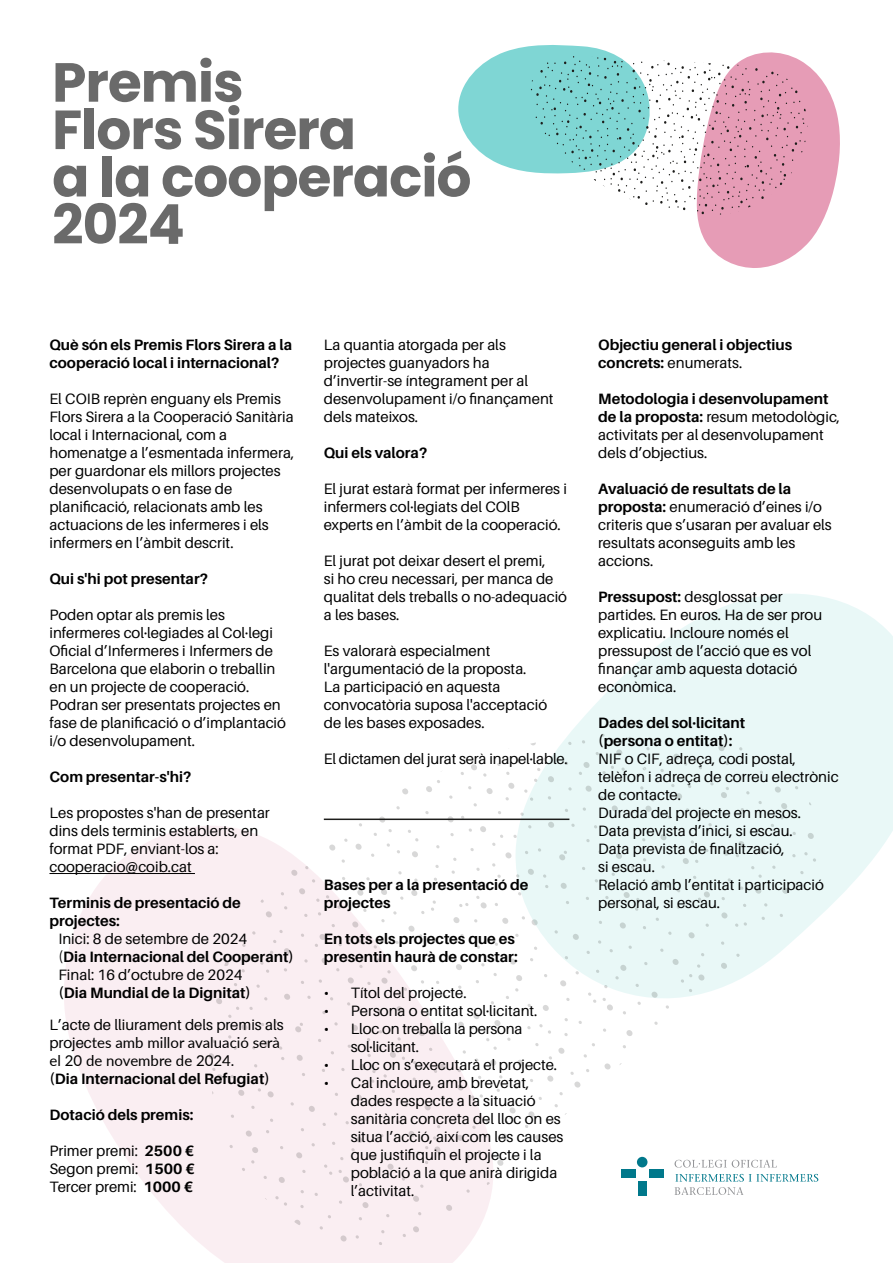
<style>
.page{position:relative;width:893px;height:1263px;background:#fff}
.page>*{position:absolute;margin:0;border:0;box-sizing:border-box;transform-origin:0 0}
.t1{font:700 54.9px/47.4px "Poppins";letter-spacing:-.02em;color:#6a6a6a}
.t2{font:15px/18px "Aileron";color:#000}
.t3{font:700 15px/18px "Aileron";color:#000}
.t4{font:15px/18px "Lato";color:#000}
.s1{font-weight:700}
.s2{font-family:"Aileron"}
.s3{font-weight:400}
</style>
<div class="page">
<svg style="left:571px;top:594px;width:322px;height:319px;fill:#e9f8f7"></svg>
<svg style="left:64px;top:826px;width:403px;height:437px;fill:#faeef2"></svg>
<svg style="left:209px;top:732px;width:614px;height:514px"></svg>
<svg style="left:458px;top:45px;width:157px;height:127px"></svg>
<svg style="left:698px;top:52px;width:142px;height:216px"></svg>
<svg style="left:528px;top:55px;width:282px;height:165px"></svg>
<div style="left:621px;top:1169px;width:15px;height:9px;background:#00788b"></div>
<div style="left:649px;top:1169px;width:14px;height:9px;background:#00788b"></div>
<div style="left:638px;top:1181px;width:9px;height:14px;background:#00788b"></div>
<div style="left:637px;top:1157px;width:10px;height:10px;background:#00788b;border-radius:50%"></div>
<svg style="left:675px;top:1174px;width:143px;height:21px"></svg>
<svg style="left:675px;top:1160px;width:102px;height:7px"></svg>
<hr style="left:49px;top:873px;width:146px;height:1px;background:#000">
<hr style="left:324px;top:818px;width:245px;height:2px;background:#1d1d1b">
<h1 class="t1" style="left:52px;top:59px;width:421px">Premis<br>Flors Sirera<br>a la cooperació<br>2024</h1>
<p class="t3" style="left:49px;top:336px;width:244px">Què són els Premis Flors Sirera a la cooperació local i internacional?</p>
<p class="t2" style="left:49px;top:390px;width:246px">El COIB reprèn enguany els Premis Flors Sirera a la Cooperació Sanitària local i Internacional, com a homenatge a l’esmentada infermera, per guardonar els millors projectes desenvolupats o en fase de planificació, relacionats amb les actuacions de les infermeres i els infermers en l’àmbit descrit.</p>
<p class="t3" style="left:49px;top:570px;width:160px">Qui s'hi pot presentar?</p>
<p class="t2" style="left:49px;top:606px;width:238px">Poden optar als premis les infermeres col·legiades al Col·legi<br>Oficial d’Infermeres i Infermers de<br>Barcelona que elaborin o treballin en un projecte de cooperació.<br>Podran ser presentats projectes en fase de planificació o d’implantació i/o desenvolupament.</p>
<p class="t3" style="left:49px;top:768px;width:143px">Com presentar-s'hi?</p>
<p class="t2" style="left:49px;top:804px;width:222px">Les propostes s'han de presentar dins dels terminis establerts, en format PDF, enviant-los a: cooperacio@coib.cat</p>
<p class="t3" style="left:49px;top:894px;width:193px">Terminis de presentació de projectes:</p>
<p class="t2" style="left:58px;top:930px;width:237px">Inici: 8 de setembre de 2024<br>(<span class="s1">Dia Internacional del Cooperant)<br></span>Final: 16 d’octubre de 2024</p>
<p class="t3" style="left:58px;top:984px;width:194px">(Dia Mundial de la Dignitat)</p>
<p class="t2" style="left:49px;top:1016px;width:236px">L’acte de lliurament dels premis als</p>
<p class="t4" style="left:49px;top:1033px;width:232px"><span class="s2">projec</span>tes amb millor avaluació serà el 20 de novembre de 2024.</p>
<p class="t3" style="left:49px;top:1070px;width:222px">(Dia Internacional del Refugiat)</p>
<p class="t3" style="left:49px;top:1106px;width:145px">Dotació dels premis:</p>
<p class="t2" style="left:49px;top:1142px;width:147px;text-align:justify">Primer premi: <span class="s1">2500 € </span>Segon premi: <span class="s1">1500 € </span>Tercer premi: <span class="s1">1000 €</span></p>
<p class="t2" style="left:324px;top:336px;width:231px">La quantia atorgada per als projectes guanyadors ha d’invertir-se íntegrament per al desenvolupament i/o finançament dels mateixos.</p>
<p class="t3" style="left:324px;top:444px;width:105px">Qui els valora?</p>
<p class="t2" style="left:324px;top:480px;width:245px">El jurat estarà format per infermeres i infermers col·legiats del COlB experts en l’àmbit de la cooperació.</p>
<p class="t2" style="left:324px;top:552px;width:245px">El jurat pot deixar desert el premi,<br>si ho creu necessari, per manca de qualitat dels treballs o no-adequació a les bases.</p>
<p class="t2" style="left:324px;top:642px;width:225px">Es valorarà especialment l'argumentació de la proposta.<br>La participació en aquesta convocatòria suposa l'acceptació de les bases exposades.</p>
<p class="t2" style="left:324px;top:750px;width:245px">El dictamen del jurat serà inapel·lable.</p>
<p class="t3" style="left:324px;top:876px;width:206px">Bases per a la presentació de projectes</p>
<p class="t3" style="left:324px;top:930px;width:195px">En tots els projectes que es presentin haurà de constar:</p>
<p class="t2" style="left:324px;top:984px;width:144px">• Títol del projecte.</p>
<p class="t2" style="left:324px;top:1002px;width:215px">• Persona o entitat sol·licitant.</p>
<p class="t2" style="left:351px;top:1020px;width:173px;text-indent:-27px">• Lloc on treballa la persona sol·licitant.</p>
<p class="t2" style="left:324px;top:1056px;width:235px">• Lloc on s’executarà el projecte.</p>
<p class="t2" style="left:351px;top:1074px;width:214px;text-indent:-27px">• Cal incloure, amb brevetat, dades respecte a la situació sanitària concreta del lloc on es situa l’acció, així com les causes que justifiquin el projecte i la població a la que anirà dirigida l’activitat.</p>
<p class="t3" style="left:598px;top:336px;width:195px">Objectiu general i objectius concrets: <span class="s3">enumerats.</span></p>
<p class="t2" style="left:598px;top:390px;width:244px"><span class="s1">Metodologia i desenvolupament de la proposta:</span> resum metodològic, activitats per al desenvolupament dels d’objectius.</p>
<p class="t2" style="left:598px;top:480px;width:235px"><span class="s1">Avaluació de resultats de la proposta:</span> enumeració d’eines i/o criteris que s’usaran per avaluar els resultats aconseguits amb les accions.</p>
<p class="t2" style="left:598px;top:588px;width:226px"><span class="s1">Pressupost:</span> desglossat per partides. En euros. Ha de ser prou explicatiu. Incloure només el pressupost de l’acció que es vol finançar amb aquesta dotació econòmica.</p>
<p class="t3" style="left:598px;top:714px;width:149px">Dades del sol·licitant (persona o entitat):</p>
<p class="t2" style="left:598px;top:750px;width:242px">NIF o CIF, adreça, codi postal, telèfon i adreça de correu electrònic de contacte.<br>Durada del projecte en mesos.<br>Data prevista d’inici, si escau.<br>Data prevista de finalització,<br>si escau.<br>Relació amb l’entitat i participació personal, si escau.</p>
</div>
